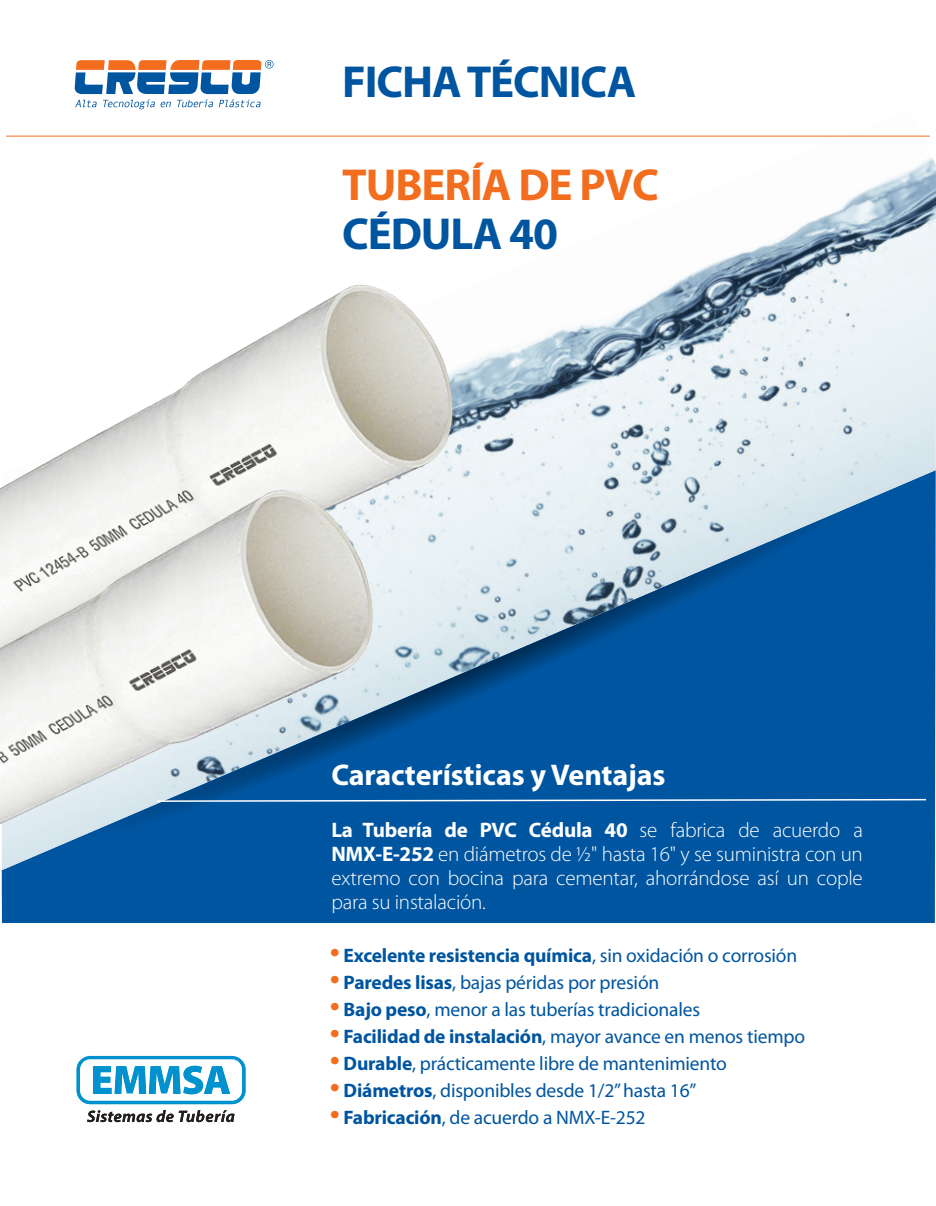
<style>
.page{position:relative;width:936px;height:1206px;background:#fff}
.page>*{position:absolute;margin:0;border:0;box-sizing:border-box;transform-origin:0 0}
.t1{font:700 45px "Myriad Pro";letter-spacing:-.025em;color:#0055a0}
.t2{font:700 45px "Myriad Pro";letter-spacing:-.025em;color:#f26d1d}
.t3{font:700 30px "Myriad Pro";letter-spacing:-.005em;color:#fff}
.t4{font:300 21px/24px "Myriad Pro";letter-spacing:-.01em;color:#fff;text-align:justify}
.t5{font:19.5px "Myriad Pro";letter-spacing:-.01em;color:#0055a0}
.t6{font:700 19.5px "Myriad Pro";letter-spacing:-.01em;color:#0055a0}
.s1{font-weight:700}
.s2{font-weight:400;font-size:36px;color:#f26d1d}
.s3{font-weight:400}
.s4{font-size:36px;color:#f26d1d}
</style>
<div class="page">
<div style="left:2px;top:870px;width:933px;height:52px;background:#0055a0"></div>
<img style="left:2px;top:135px;width:933px;height:735px">
<svg style="left:79px;top:1055px;width:164px;height:6px"></svg>
<img style="left:77px;top:1061px;width:168px;height:42px">
<img style="left:93px;top:1065px;width:19px;height:28px">
<img style="left:114px;top:1065px;width:32px;height:28px">
<img style="left:149px;top:1065px;width:31px;height:28px">
<img style="left:183px;top:1065px;width:47px;height:28px">
<svg style="left:87px;top:1110px;width:147px;height:11px"></svg>
<hr style="left:6px;top:136px;width:923px;height:1px;background:#f26d1d">
<svg style="left:10px;top:474px;width:917px;height:397px;background:#2b71ad"></svg>
<svg style="left:517px;top:798px;width:410px;height:4px;background:#5f94c3"></svg>
<img style="left:0;top:262px;width:517px;height:582px">
<svg style="left:74px;top:60px;width:199px;height:49px"></svg>
<h1 class="t1" style="left:342px;top:52px;width:295px">FICHA TÉCNICA</h1>
<h1 class="t2" style="left:342px;top:155px;width:318px">TUBERÍA DE PVC</h1>
<h1 class="t1" style="left:342px;top:205px;width:217px">CÉDULA 40</h1>
<h2 class="t3" style="left:331px;top:754px;width:335px">Características y Ventajas</h2>
<p class="t4" style="left:331px;top:818px;width:533px"><span class="s1">La Tubería de PVC Cédula 40</span> se fabrica de acuerdo a <span class="s1">NMX-E-252</span> en diámetros de ½" hasta 16" y se suministra con un extremo con bocina para cementar, ahorrándose así un cople para su instalación.</p>
<p class="t6" style="left:330px;top:942px;width:468px"><span class="s2">•</span> Excelente resistencia química<span class="s3">, sin oxidación o corrosión</span></p>
<p class="t5" style="left:330px;top:970px;width:331px"><span class="s4">•</span> <span class="s1">Paredes lisas</span>, bajas péridas por presión</p>
<p class="t5" style="left:330px;top:997px;width:371px"><span class="s4">•</span> <span class="s1">Bajo peso</span>, menor a las tuberías tradicionales</p>
<p class="t5" style="left:330px;top:1024px;width:476px"><span class="s4">•</span> <span class="s1">Facilidad de instalación</span>, mayor avance en menos tiempo</p>
<p class="t5" style="left:330px;top:1051px;width:398px"><span class="s4">•</span> <span class="s1">Durable</span>, prácticamente libre de mantenimiento</p>
<p class="t5" style="left:330px;top:1078px;width:368px"><span class="s4">•</span> <span class="s1">Diámetros</span>, disponibles desde 1/2” hasta 16”</p>
<p class="t5" style="left:330px;top:1105px;width:317px"><span class="s4">•</span> <span class="s1">Fabricación</span>, de acuerdo a NMX-E-252</p>
</div>
